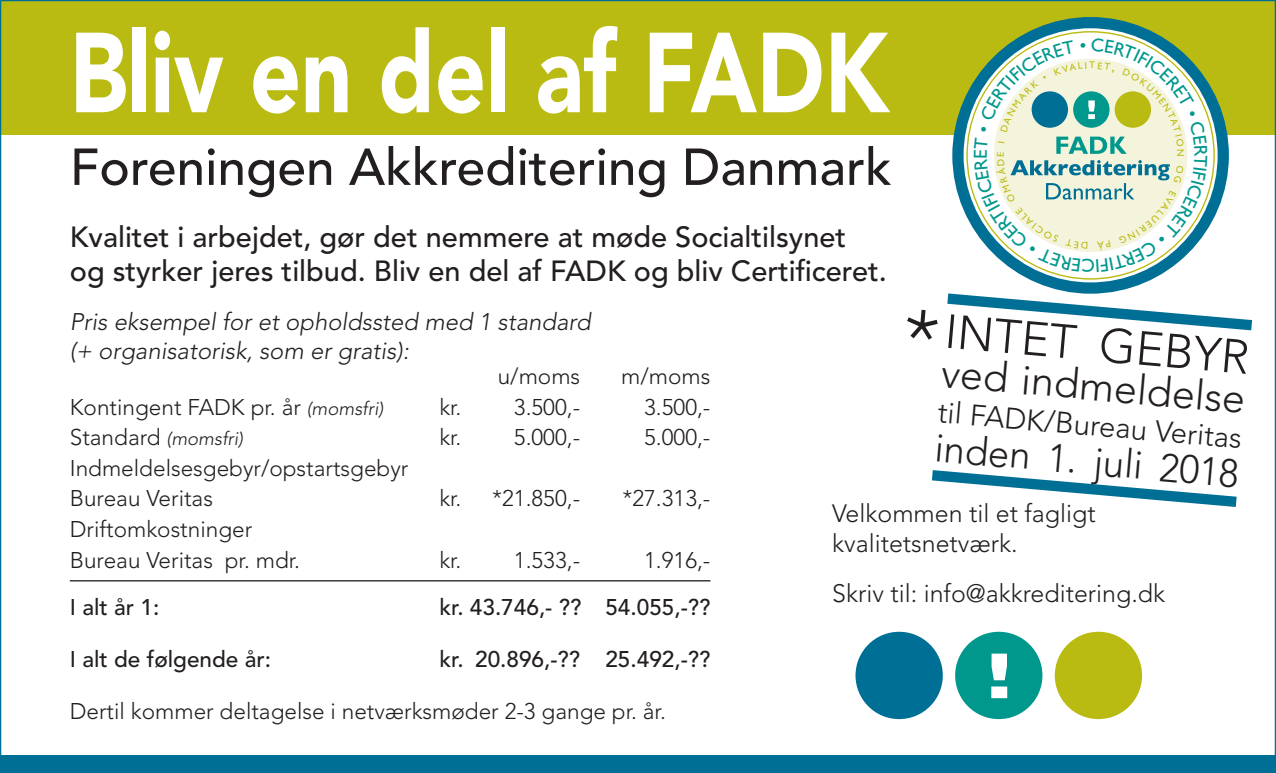
<style>
.page{position:relative;width:1276px;height:773px;background:#fff}
.page>*{position:absolute;margin:0;border:0;box-sizing:border-box;transform-origin:0 0}
.t1{font:900 112.25px "Avenir";color:#fff;scale:.79 1}
.t2{font:500 51.5px "Avenir";color:#231f20}
.t3{font:300 47.5px "Avenir";color:#231f20}
.t4{font:300 41.25px "Avenir";color:#231f20}
.t5{font:300 39.25px "Avenir";color:#231f20}
.t6{font:300 29.5px "Avenir";color:#231f20}
.t7{font:500 29px/34.8px "Avenir";color:#231f20}
.t8{font:300 25px/30px "Avenir";color:#231f20}
.t9{font:italic 300 24px/28.8px "Avenir";color:#231f20}
.t10{font:300 22.5px/30.5px "Avenir";color:#231f20}
.t11{font:500 22.5px "Avenir";color:#231f20}
.t12{font:italic 300 18.5px "Avenir";color:#231f20}
.s1{font-style:italic;font-size:18.5px}
.s2{font-style:normal;font-size:22.5px}
</style>
<div class="page">
<div style="left:0;top:0;width:1276px;height:134px;background:#babb12"></div>
<svg style="left:952px;top:17px;width:277px;height:270px"></svg>
<svg style="left:966px;top:31px;width:248px;height:248px"></svg>
<div style="left:0;top:755px;width:1276px;height:17px;background:#006f95"></div>
<hr style="left:70px;top:580px;width:640px;height:1px;background:#231f20">
<div style="left:855px;top:631px;width:88px;height:88px;background:#006f95;border-radius:50%"></div>
<div style="left:955px;top:631px;width:87px;height:88px;background:#00988d;border-radius:50%"></div>
<div style="left:1054px;top:631px;width:88px;height:88px;background:#babb12;border-radius:50%"></div>
<svg style="left:991px;top:653px;width:16px;height:45px"></svg>
<svg style="left:932px;top:470px;width:305px;height:37px"></svg>
<svg style="left:974px;top:38px;width:233px;height:234px"></svg>
<svg style="left:947px;top:287px;width:306px;height:44px"></svg>
<h1 class="t1" style="left:70px;top:5px;width:1038px">Bliv en del af FADK</h1>
<h2 class="t2" style="left:70px;top:137px;width:823px">Foreningen Akkreditering Danmark</h2>
<p class="t7" style="left:70px;top:220px;width:818px">Kvalitet i arbejdet, gør det nemmere at møde Socialtilsynet og styrker jeres tilbud. Bliv en del af FADK og bliv Certificeret.</p>
<p class="t9" style="left:70px;top:308px;width:522px">Pris eksempel for et opholdssted med 1 standard (+ organisatorisk, som er gratis):</p>
<p class="t10" style="left:498px;top:361px;width:84px">u/moms</p>
<p class="t10" style="left:621px;top:361px;width:91px">m/moms</p>
<p class="t10" style="left:70px;top:391px;width:315px">Kontingent FADK pr. år <span class="s1">(momsfri)</span></p>
<p class="t10" style="left:439px;top:391px;width:142px">kr. 3.500,-</p>
<p class="t10" style="left:644px;top:391px;width:68px">3.500,-</p>
<p class="t12" style="left:70px;top:428px;width:175px"><span class="s2">Standard</span> (momsfri)</p>
<p class="t10" style="left:439px;top:422px;width:142px">kr. 5.000,-</p>
<p class="t10" style="left:644px;top:422px;width:68px">5.000,-</p>
<p class="t10" style="left:70px;top:453px;width:340px">Indmeldelsesgebyr/opstartsgebyr<br>Bureau Veritas</p>
<p class="t10" style="left:439px;top:483px;width:142px">kr. *21.850,-</p>
<p class="t10" style="left:622px;top:483px;width:90px">*27.313,-</p>
<p class="t10" style="left:70px;top:514px;width:232px">Driftomkostninger<br>Bureau Veritas pr. mdr.</p>
<p class="t10" style="left:439px;top:544px;width:142px">kr. 1.533,-</p>
<p class="t10" style="left:644px;top:544px;width:68px">1.916,-</p>
<p class="t11" style="left:70px;top:594px;width:91px">I alt år 1:</p>
<p class="t11" style="left:439px;top:594px;width:273px">kr. 43.746,- ?? 54.055,-??</p>
<p class="t11" style="left:70px;top:646px;width:203px">I alt de følgende år:</p>
<p class="t11" style="left:439px;top:646px;width:273px">kr. 20.896,-?? 25.492,-??</p>
<p class="t10" style="left:70px;top:696px;width:597px">Dertil kommer deltagelse i netværksmøder 2-3 gange pr. år.</p>
<h3 class="t3" style="left:947px;top:303px;width:306px;rotate:5deg">INTET GEBYR</h3>
<h3 class="t4" style="left:943px;top:348px;width:306px;rotate:5deg">ved indmeldelse</h3>
<h3 class="t6" style="left:939px;top:394px;width:306px;rotate:5deg">til FADK/Bureau Veritas</h3>
<h3 class="t5" style="left:937px;top:424px;width:306px;rotate:5deg">inden 1. juli 2018</h3>
<p class="t8" style="left:832px;top:499px;width:265px">Velkommen til et fagligt kvalitetsnetværk.</p>
<p class="t8" style="left:832px;top:578px;width:334px">Skriv til: info@akkreditering.dk</p>
</div>
